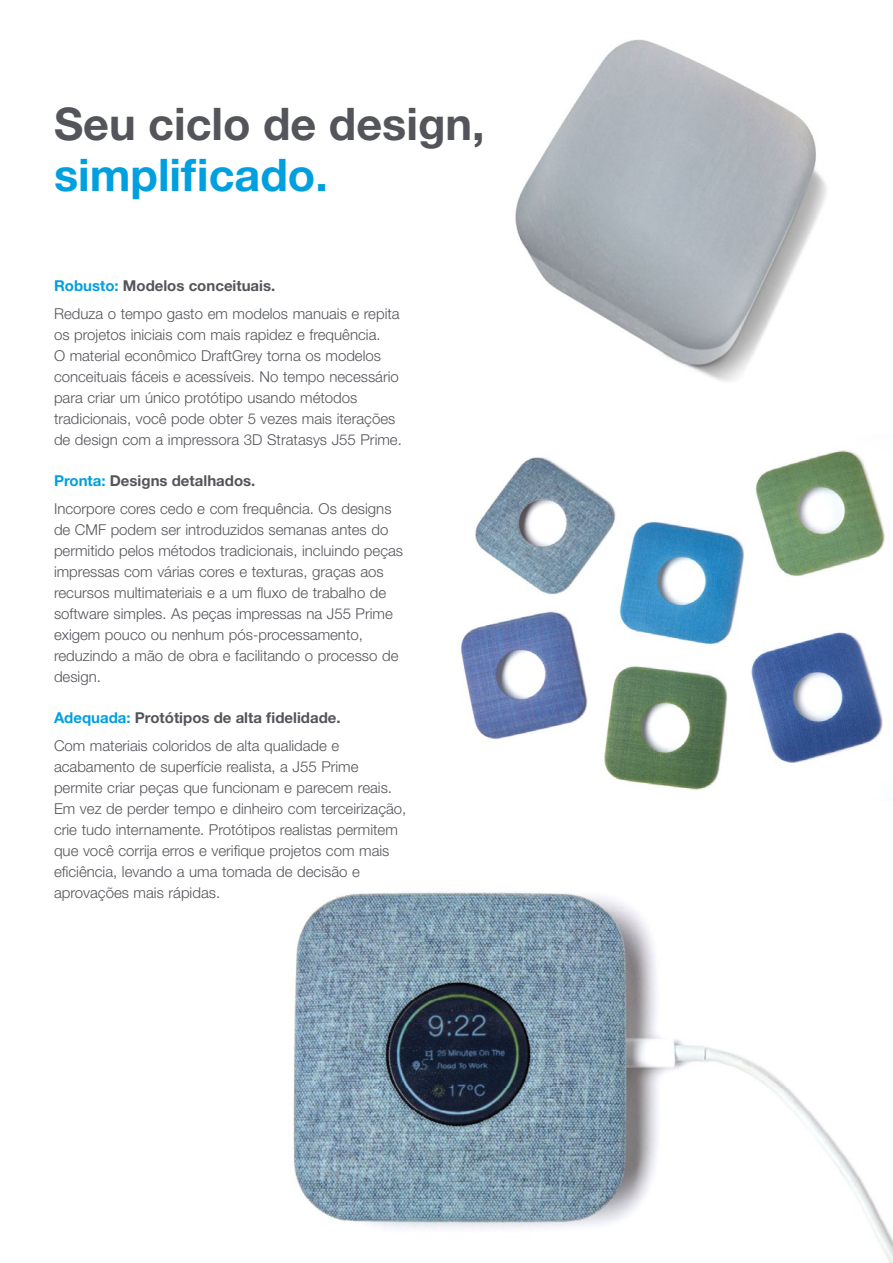
<style>
.page{position:relative;width:893px;height:1263px;background:#fff}
.page>*{position:absolute;margin:0;border:0;box-sizing:border-box;transform-origin:0 0}
.t1{font:700 45px "Helvetica Neue LT Std";color:#54555a}
.t2{font:700 45px "Helvetica Neue LT Std";color:#00a0e0}
.t3{font:300 15px/21px "Helvetica Neue LT Std";color:#54555a}
.s1{font-weight:700;color:#00a0e0}
.s2{font-weight:700}
</style>
<div class="page">
<img style="left:293px;top:892px;width:600px;height:371px">
<img style="left:515px;top:39px;width:312px;height:343px">
<img style="left:461px;top:450px;width:424px;height:340px">
<h1 class="t1" style="left:54px;top:96px;width:432px">Seu ciclo de design,</h1>
<h1 class="t2" style="left:54px;top:147px;width:275px">simplificado.</h1>
<p class="t3" style="left:54px;top:271px;width:347px;line-height:27.8px"><span class="s1">Robusto:</span> <span class="s2">Modelos conceituais.<br></span>Reduza o tempo gasto em modelos manuais e repita</p>
<p class="t3" style="left:54px;top:323px;width:349px">os projetos iniciais com mais rapidez e frequência.<br>O material econômico DraftGrey torna os modelos conceituais fáceis e acessíveis. No tempo necessário para criar um único protótipo usando métodos tradicionais, você pode obter 5 vezes mais iterações de design com a impressora 3D Stratasys J55 Prime.</p>
<p class="t3" style="left:54px;top:466px;width:339px;line-height:27.8px"><span class="s1">Pronta:</span> <span class="s2">Designs detalhados.<br></span>Incorpore cores cedo e com frequência. Os designs</p>
<p class="t3" style="left:54px;top:518px;width:351px">de CMF podem ser introduzidos semanas antes do permitido pelos métodos tradicionais, incluindo peças impressas com várias cores e texturas, graças aos recursos multimateriais e a um fluxo de trabalho de software simples. As peças impressas na J55 Prime exigem pouco ou nenhum pós-processamento, reduzindo a mão de obra e facilitando o processo de design.</p>
<p class="t3" style="left:54px;top:703px;width:288px;line-height:27.8px"><span class="s1">Adequada:</span> <span class="s2">Protótipos de alta fidelidade.<br></span>Com materiais coloridos de alta qualidade e</p>
<p class="t3" style="left:54px;top:755px;width:354px">acabamento de superfície realista, a J55 Prime permite criar peças que funcionam e parecem reais.<br>Em vez de perder tempo e dinheiro com terceirização, crie tudo internamente. Protótipos realistas permitem que você corrija erros e verifique projetos com mais eficiência, levando a uma tomada de decisão e aprovações mais rápidas.</p>
</div>
